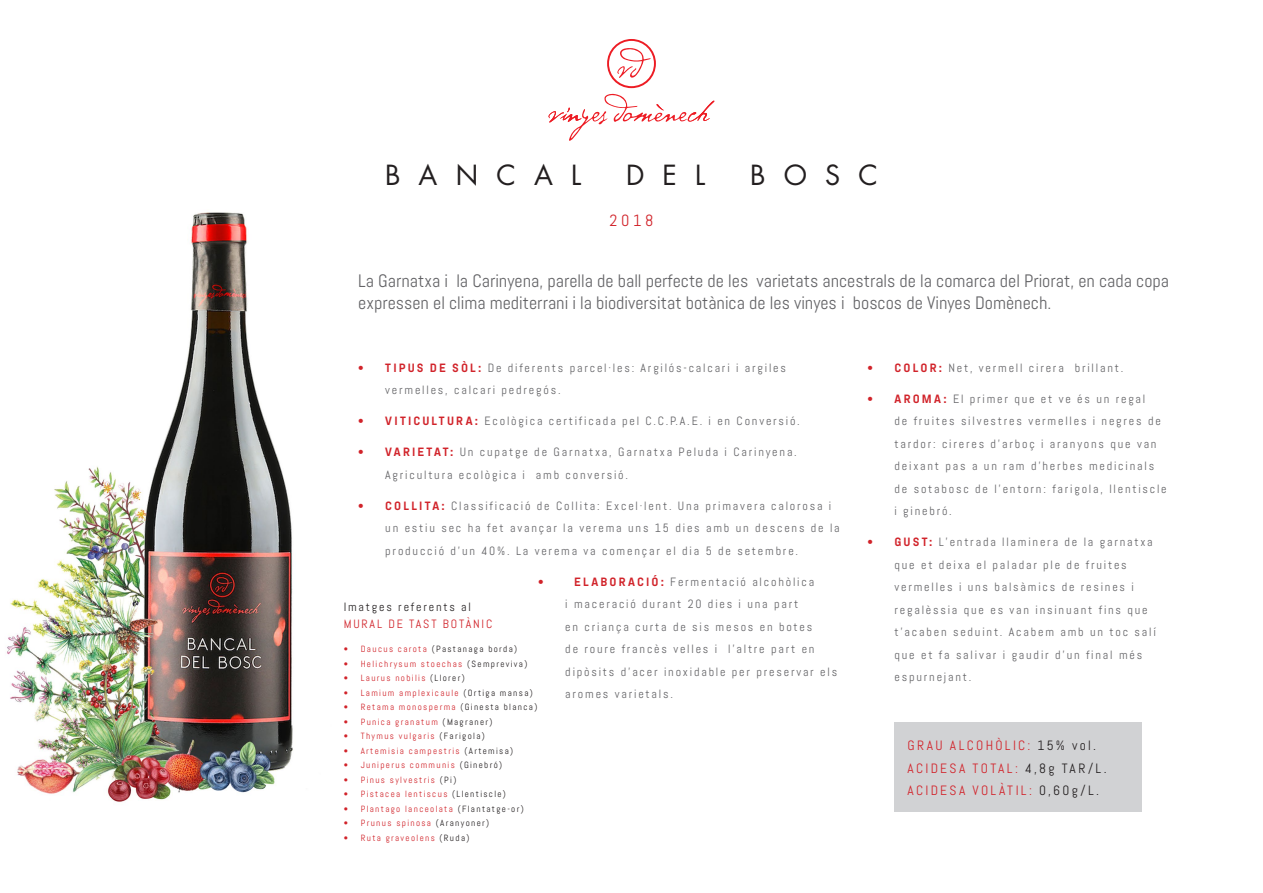
<style>
.page{position:relative;width:1263px;height:893px;background:#fff}
.page>*{position:absolute;margin:0;border:0;box-sizing:border-box;transform-origin:0 0}
.t1{font:27px "Futura LT";letter-spacing:.675em;color:#231f20}
.t2{font:18px/22.5px "Abel Pro";color:#636366}
.t3{font:16.2px "Abel Pro";color:#d1232a}
.t4{font:13.5px/22.5px "Abel Pro";letter-spacing:.17em;color:#d1232a}
.t5{font:12px/22.5px "Abel Pro";letter-spacing:.15em;color:#636366}
.t6{font:12px "Abel Pro";letter-spacing:.15em;color:#231f20}
.t7{font:12px "Abel Pro";letter-spacing:.15em;color:#d1232a}
.t8{font:700 12px "Abel Pro";color:#d1232a}
.t9{font:9px "Abel Pro";letter-spacing:.15em;color:#d1232a}
.t10{font:9px "Abel Pro";letter-spacing:.15em;color:#231f20}
.s1{font-weight:700;color:#d1232a}
.s2{color:#d1232a}
.s3{color:#231f20}
</style>
<div class="page">
<svg style="left:548px;top:94px;width:166px;height:47px"></svg>
<svg style="left:607px;top:39px;width:49px;height:49px"></svg>
<img style="left:7px;top:212px;width:286px;height:590px">
<div style="left:895px;top:723px;width:247px;height:89px;background:#d1d2d4"></div>
<h1 class="t1" style="left:385px;top:158px;width:198px">BANCAL</h1>
<h1 class="t1" style="left:626px;top:158px;width:81px">DEL</h1>
<h1 class="t1" style="left:750px;top:158px;width:129px">BOSC</h1>
<h3 class="t3" style="left:609px;top:210px;width:45px">2018</h3>
<h2 class="t2" style="left:358px;top:269px;width:812px">La Garnatxa i la Carinyena, parella de ball perfecte de les varietats ancestrals de la comarca del Priorat, en cada copa expressen el clima mediterrani i la biodiversitat botànica de les vinyes i boscos de Vinyes Domènech.</h2>
<p class="t5" style="left:385px;top:356px;width:402px;text-indent:-27px"><span class="s1">• TIPUS DE SÒL:</span> De diferents parcel·les: Argilós-calcari i argiles vermelles, calcari pedregós.</p>
<p class="t5" style="left:358px;top:410px;width:443px"><span class="s1">• VITICULTURA:</span> Ecològica certificada pel C.C.P.A.E. i en Conversió.</p>
<p class="t5" style="left:385px;top:441px;width:413px;text-indent:-27px"><span class="s1">• VARIETAT:</span> Un cupatge de Garnatxa, Garnatxa Peluda i Carinyena.<br>Agricultura ecològica i amb conversió.</p>
<p class="t5" style="left:385px;top:494px;width:456px;text-indent:-27px"><span class="s1">• COLLITA:</span> Classificació de Collita: Excel·lent. Una primavera calorosa i un estiu sec ha fet avançar la verema uns 15 dies amb un descens de la producció d’un 40%. La verema va començar el dia 5 de setembre.</p>
<p class="t8" style="left:538px;top:573px;width:7px">•</p>
<p class="t5" style="left:565px;top:570px;width:273px;text-indent:9px"><span class="s1">ELABORACIÓ:</span> Fermentació alcohòlica<br>i maceració durant 20 dies i una part<br>en criança curta de sis mesos en botes<br>de roure francès velles i l’altre part en dipòsits d’acer inoxidable per preservar els aromes varietals.</p>
<p class="t6" style="left:344px;top:599px;width:129px">Imatges referents al</p>
<p class="t7" style="left:344px;top:616px;width:150px">MURAL DE TAST BOTÀNIC</p>
<p class="t10" style="left:344px;top:643px;width:175px"><span class="s2">• Daucus carota</span> (Pastanaga borda)</p>
<p class="t9" style="left:344px;top:658px;width:185px">• Helichrysum stoechas <span class="s3">(Sempreviva)</span></p>
<p class="t9" style="left:344px;top:672px;width:123px">• Laurus nobilis <span class="s3">(Llorer)</span></p>
<p class="t9" style="left:344px;top:687px;width:191px">• Lamium amplexicaule <span class="s3">(Ortiga mansa)</span></p>
<p class="t9" style="left:344px;top:701px;width:195px">• Retama monosperma <span class="s3">(Ginesta blanca)</span></p>
<p class="t9" style="left:344px;top:716px;width:150px">• Punica granatum <span class="s3">(Magraner)</span></p>
<p class="t9" style="left:344px;top:730px;width:143px">• Thymus vulgaris <span class="s3">(Farigola)</span></p>
<p class="t9" style="left:344px;top:745px;width:171px">• Artemisia campestris <span class="s3">(Artemisa)</span></p>
<p class="t9" style="left:344px;top:759px;width:160px">• Juniperus communis <span class="s3">(Ginebró)</span></p>
<p class="t9" style="left:344px;top:774px;width:114px">• Pinus sylvestris <span class="s3">(Pi)</span></p>
<p class="t9" style="left:344px;top:788px;width:164px">• Pistacea lentiscus <span class="s3">(Llentiscle)</span></p>
<p class="t9" style="left:344px;top:803px;width:181px">• Plantago lanceolata <span class="s3">(Flantatge-or)</span></p>
<p class="t9" style="left:344px;top:817px;width:147px">• Prunus spinosa <span class="s3">(Aranyoner)</span></p>
<p class="t9" style="left:344px;top:832px;width:127px">• Ruta graveolens <span class="s3">(Ruda)</span></p>
<p class="t5" style="left:867px;top:356px;width:257px"><span class="s1">• COLOR:</span> Net, vermell cirera brillant.</p>
<p class="t5" style="left:894px;top:387px;width:274px;text-indent:-27px"><span class="s1">• AROMA:</span> El primer que et ve és un regal<br>de fruites silvestres vermelles i negres de tardor: cireres d’arboç i aranyons que van deixant pas a un ram d’herbes medicinals de sotabosc de l’entorn: farigola, llentiscle i ginebró.</p>
<p class="t5" style="left:894px;top:531px;width:263px;text-indent:-27px"><span class="s1">• GUST:</span> L’entrada llaminera de la garnatxa que et deixa el paladar ple de fruites vermelles i uns balsàmics de resines i regalèssia que es van insinuant fins que t’acaben seduint. Acabem amb un toc salí que et fa salivar i gaudir d’un final més espurnejant.</p>
<p class="t4" style="left:907px;top:734px;width:201px">GRAU ALCOHÒLIC: <span class="s3">15% vol.<br></span>ACIDESA TOTAL: <span class="s3">4,8g TAR/L.<br></span>ACIDESA VOLÀTIL: <span class="s3">0,60g/L.</span></p>
</div>
